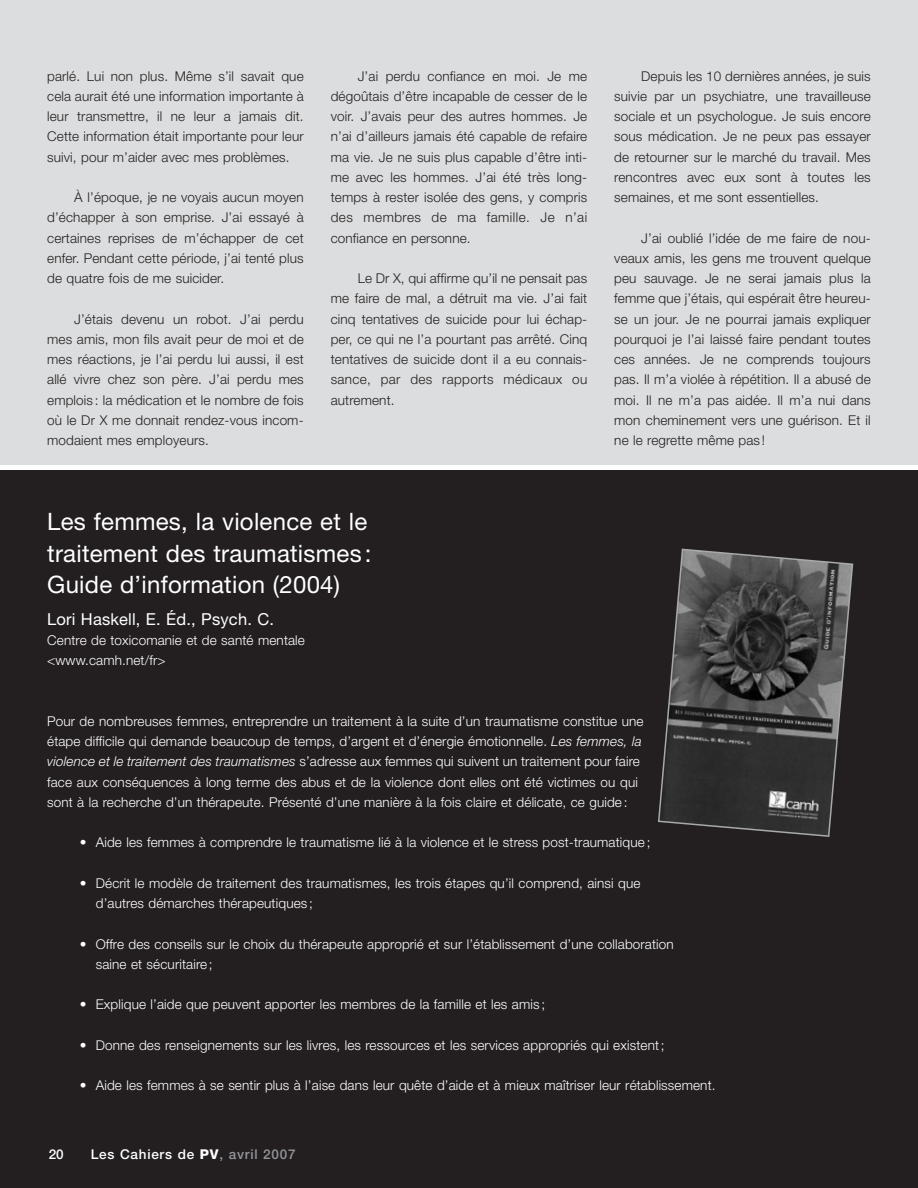
<style>
.page{position:relative;width:918px;height:1188px;background:#fff}
.page>*{position:absolute;margin:0;border:0;box-sizing:border-box;transform-origin:0 0}
.t1{font:24px/31.5px "Helvetica Neue";letter-spacing:.01em;color:#fff}
.t2{font:16.5px "Helvetica Neue";letter-spacing:.01em;color:#fff}
.t3{font:300 13.5px/20.2px "Helvetica Neue";letter-spacing:.01em;color:#231f20;text-align:justify}
.t4{font:300 13.5px/20.2px "Helvetica Neue";letter-spacing:.01em;color:#fff}
.t5{font:500 13.5px "Helvetica Neue";letter-spacing:.055em;color:#fff}
.s1{font-style:italic}
.s2{font-weight:800}
.s3{color:#939598}
</style>
<div class="page">
<div style="left:0;top:470px;width:918px;height:718px;background:#231f20"></div>
<div style="left:0;top:0;width:918px;height:464px;background:#dcddde"></div>
<svg style="left:658px;top:548px;width:196px;height:289px"></svg>
<p class="t3" style="left:47px;top:67px;width:258px">parlé. Lui non plus. Même s’il savait que cela aurait été une information importante à leur transmettre, il ne leur a jamais dit.<br>Cette information était importante pour leur suivi, pour m’aider avec mes problèmes.</p>
<p class="t3" style="left:47px;top:188px;width:258px;text-indent:27px">À l’époque, je ne voyais aucun moyen d’échapper à son emprise. J’ai essayé à certaines reprises de m’échapper de cet enfer. Pendant cette période, j’ai tenté plus de quatre fois de me suicider.</p>
<p class="t3" style="left:47px;top:310px;width:258px;text-indent:27px">J’étais devenu un robot. J’ai perdu mes amis, mon fils avait peur de moi et de mes réactions, je l’ai perdu lui aussi, il est allé vivre chez son père. J’ai perdu mes emplois: la médication et le nombre de fois où le Dr X me donnait rendez-vous incom&shy;modaient mes employeurs.</p>
<p class="t3" style="left:331px;top:67px;width:258px;text-indent:27px">J’ai perdu confiance en moi. Je me dégoûtais d’être incapable de cesser de le voir. J’avais peur des autres hommes. Je n’ai d’ailleurs jamais été capable de refaire ma vie. Je ne suis plus capable d’être inti&shy;me avec les hommes. J’ai été très long&shy;temps à rester isolée des gens, y compris des membres de ma famille. Je n’ai confiance en personne.</p>
<p class="t3" style="left:331px;top:269px;width:258px;text-indent:27px">Le Dr X, qui affirme qu’il ne pensait pas me faire de mal, a détruit ma vie. J’ai fait cinq tentatives de suicide pour lui échap&shy;per, ce qui ne l’a pourtant pas arrêté. Cinq tentatives de suicide dont il a eu connais&shy;sance, par des rapports médicaux ou autrement.</p>
<h1 class="t1" style="left:47px;top:508px;width:326px">Les femmes, la violence et le traitement des traumatismes:<br>Guide d’information (2004)</h1>
<p class="t2" style="left:47px;top:613px;width:228px">Lori Haskell, E. Éd., Psych. C.</p>
<p class="t4" style="left:47px;top:631px;width:259px">Centre de toxicomanie et de santé mentale &lt;www.camh.net/fr&gt;</p>
<p class="t3" style="left:614px;top:67px;width:258px;text-indent:27px">Depuis les 10 dernières années, je suis suivie par un psychiatre, une travailleuse sociale et un psychologue. Je suis encore sous médication. Je ne peux pas essayer de retourner sur le marché du travail. Mes rencontres avec eux sont à toutes les semaines, et me sont essentielles.</p>
<p class="t3" style="left:614px;top:229px;width:258px;text-indent:27px">J’ai oublié l’idée de me faire de nou&shy;veaux amis, les gens me trouvent quelque peu sauvage. Je ne serai jamais plus la femme que j’étais, qui espérait être heureu&shy;se un jour. Je ne pourrai jamais expliquer pourquoi je l’ai laissé faire pendant toutes ces années. Je ne comprends toujours pas. Il m’a violée à répétition. Il a abusé de moi. Il ne m’a pas aidée. Il m’a nui dans mon cheminement vers une guérison. Et il ne le regrette même pas!</p>
<p class="t4" style="left:47px;top:712px;width:598px">Pour de nombreuses femmes, entreprendre un traitement à la suite d’un traumatisme constitue une étape difficile qui demande beaucoup de temps, d’argent et d’énergie émotionnelle. <span class="s1">Les femmes, la violence et le traitement des traumatismes</span> s’adresse aux femmes qui suivent un traitement pour faire face aux conséquences à long terme des abus et de la violence dont elles ont été victimes ou qui sont à la recherche d’un thérapeute. Présenté d’une manière à la fois claire et délicate, ce guide:</p>
<p class="t4" style="left:80px;top:834px;width:572px">• Aide les femmes à comprendre le traumatisme lié à la violence et le stress post-traumatique;</p>
<p class="t4" style="left:96px;top:874px;width:546px;text-indent:-16px">• Décrit le modèle de traitement des traumatismes, les trois étapes qu’il comprend, ainsi que d’autres démarches thérapeutiques;</p>
<p class="t4" style="left:96px;top:935px;width:580px;text-indent:-16px">• Offre des conseils sur le choix du thérapeute approprié et sur l’établissement d’une collaboration saine et sécuritaire;</p>
<p class="t4" style="left:80px;top:996px;width:467px">• Explique l’aide que peuvent apporter les membres de la famille et les amis;</p>
<p class="t4" style="left:80px;top:1036px;width:586px">• Donne des renseignements sur les livres, les ressources et les services appropriés qui existent;</p>
<p class="t4" style="left:80px;top:1077px;width:637px">• Aide les femmes à se sentir plus à l’aise dans leur quête d’aide et à mieux maîtriser leur rétablissement.</p>
<p class="t5" style="left:49px;top:1149px;width:17px">20</p>
<p class="t5" style="left:91px;top:1149px;width:206px">Les Cahiers de <span class="s2">PV</span><span class="s3">, avril 2007</span></p>
</div>
